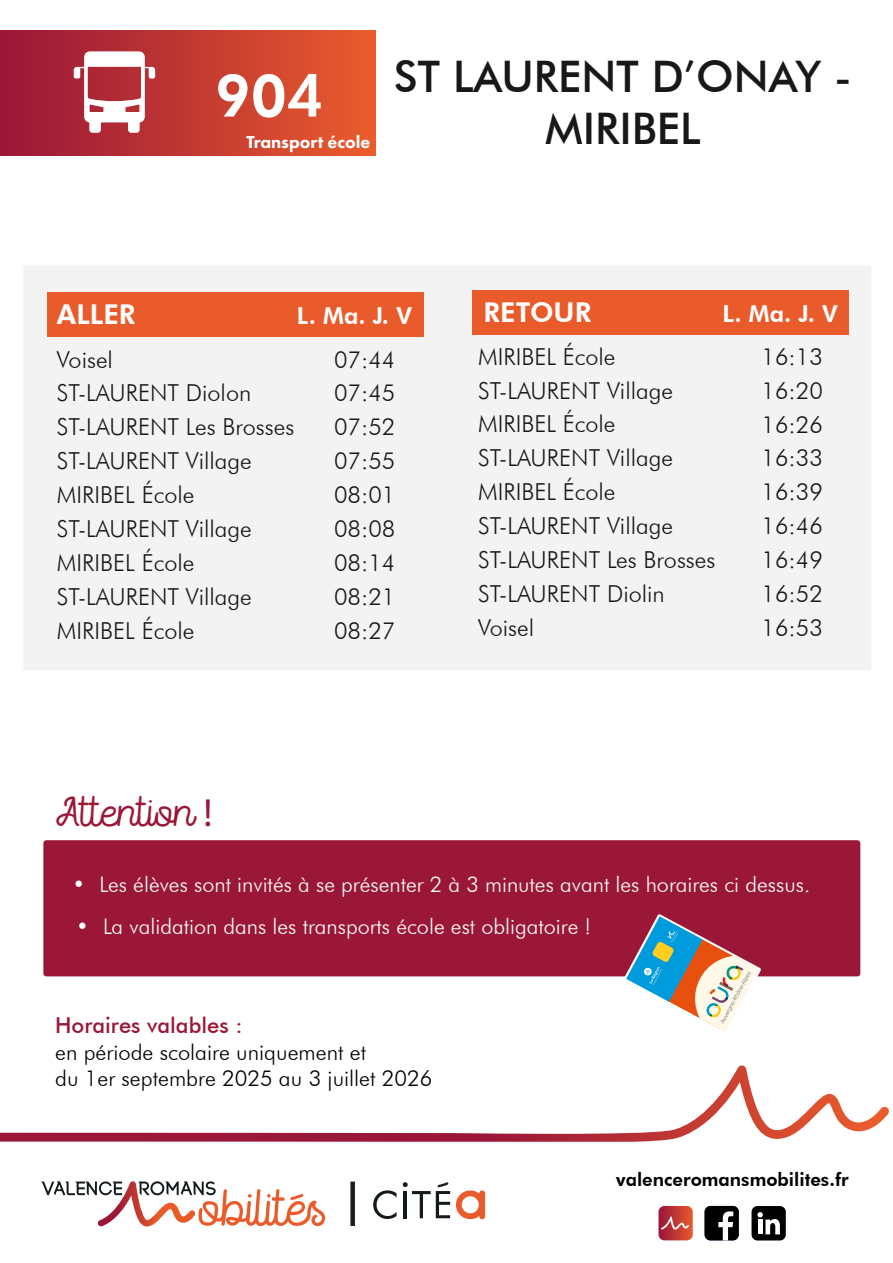
<style>
.page{position:relative;width:893px;height:1263px;background:#fff}
.page>*{position:absolute;margin:0;border:0;box-sizing:border-box;transform-origin:0 0}
.t1{font:800 58.95px "Futura BT";color:#fff}
.t2{font:500 43.5px/52.2px "Futura BT";color:#171818;text-align:center}
.t3{font:39.3px "Routerline Free Version";letter-spacing:.005em;color:#9a1738}
.t4{font:800 27.3px "Futura BT";color:#fff}
.t5{font:300 23.4px/33.9px "Futura BT";color:#171818}
.t6{font:800 23.4px "Futura BT";color:#fff}
.t7{font:300 21.9px/26.2px "Futura BT";color:#000}
.t8{font:500 21.9px "Futura BT";color:#9a1738}
.t9{font:300 21.6px "Futura BT";color:#fff}
.t10{font:800 18.45px "Futura BT";color:#000}
.t11{font:800 18px "Futura PT";color:#fff}
.s1{font-family:"Myriad Pro"}
</style>
<div class="page">
<div style="left:751px;top:1206px;width:35px;height:34px;background:#000;border-radius:6px"></div>
<svg style="left:757px;top:1212px;width:23px;height:22px"></svg>
<div style="left:705px;top:1206px;width:34px;height:34px;background:#000;border-radius:6px"></div>
<svg style="left:718px;top:1211px;width:15px;height:29px"></svg>
<svg style="left:658px;top:1206px;width:35px;height:34px"></svg>
<div style="left:23px;top:265px;width:848px;height:405px;background:#f3f3f3;border-radius:3px"></div>
<div style="left:43px;top:840px;width:817px;height:136px;background:#9a1738;border-radius:3px"></div>
<svg style="left:0;top:1065px;width:889px;height:77px"></svg>
<div style="left:0;top:31px;width:376px;height:124px;background:linear-gradient(to right,#981538,#ea5c2c)"></div>
<svg style="left:74px;top:51px;width:81px;height:82px"></svg>
<svg style="left:41px;top:1181px;width:284px;height:46px"></svg>
<div style="left:350px;top:1181px;width:5px;height:45px;background:#1d1d1b"></div>
<svg style="left:373px;top:1190px;width:24px;height:29px"></svg>
<svg style="left:456px;top:1190px;width:29px;height:29px"></svg>
<svg style="left:403px;top:1182px;width:47px;height:36px"></svg>
<svg style="left:624px;top:914px;width:137px;height:118px"></svg>
<div style="left:47px;top:292px;width:377px;height:44px;background:#ea5b2b"></div>
<div style="left:472px;top:290px;width:377px;height:44px;background:#ea5b2b"></div>
<p class="t4" style="left:57px;top:298px;width:80px">ALLER</p>
<h1 class="t1" style="left:215px;top:60px;width:110px">904</h1>
<p class="t11" style="left:246px;top:131px;width:126px">Transport école</p>
<h2 class="t2" style="left:394px;top:50px;width:460px">ST LAURENT D’ONAY -<br>MIRIBEL</h2>
<p class="t6" style="left:297px;top:301px;width:117px">L. Ma. J. V</p>
<p class="t4" style="left:484px;top:296px;width:109px">RETOUR</p>
<p class="t6" style="left:723px;top:299px;width:117px">L. Ma. J. V</p>
<p class="t5" style="left:57px;top:342px;width:239px">Voisel<br>ST-LAURENT Diolon<br>ST-LAURENT Les Brosses<br>ST-LAURENT Village<br>MIRIBEL École<br>ST-LAURENT Village<br>MIRIBEL École<br>ST-LAURENT Village<br>MIRIBEL École</p>
<p class="t5" style="left:478px;top:339px;width:239px">MIRIBEL École<br>ST-LAURENT Village<br>MIRIBEL École<br>ST-LAURENT Village<br>MIRIBEL École<br>ST-LAURENT Village<br>ST-LAURENT Les Brosses<br>ST-LAURENT Diolin<br>Voisel</p>
<p class="t5" style="left:334px;top:342px;width:63px;text-align:justify">07:44<br>07:45<br>07:52<br>07:55<br>08:01<br>08:08<br>08:14<br>08:21<br>08:27</p>
<p class="t5" style="left:762px;top:339px;width:63px;text-align:justify">16:13<br>16:20<br>16:26<br>16:33<br>16:39<br>16:46<br>16:49<br>16:52<br>16:53</p>
<h3 class="t3" style="left:56px;top:796px;width:158px">Attention <span class="s1">!</span></h3>
<p class="t9" style="left:73px;top:871px;width:739px">• Les élèves sont invités à se présenter 2 à 3 minutes avant les horaires ci dessus.</p>
<p class="t9" style="left:76px;top:913px;width:517px">• La validation dans les transports école est obligatoire !</p>
<p class="t8" style="left:55px;top:1012px;width:189px">Horaires valables :</p>
<p class="t7" style="left:55px;top:1038px;width:379px">en période scolaire uniquement et<br>du 1er septembre 2025 au 3 juillet 2026</p>
<p class="t10" style="left:616px;top:1168px;width:234px">valenceromansmobilites.fr</p>
</div>
